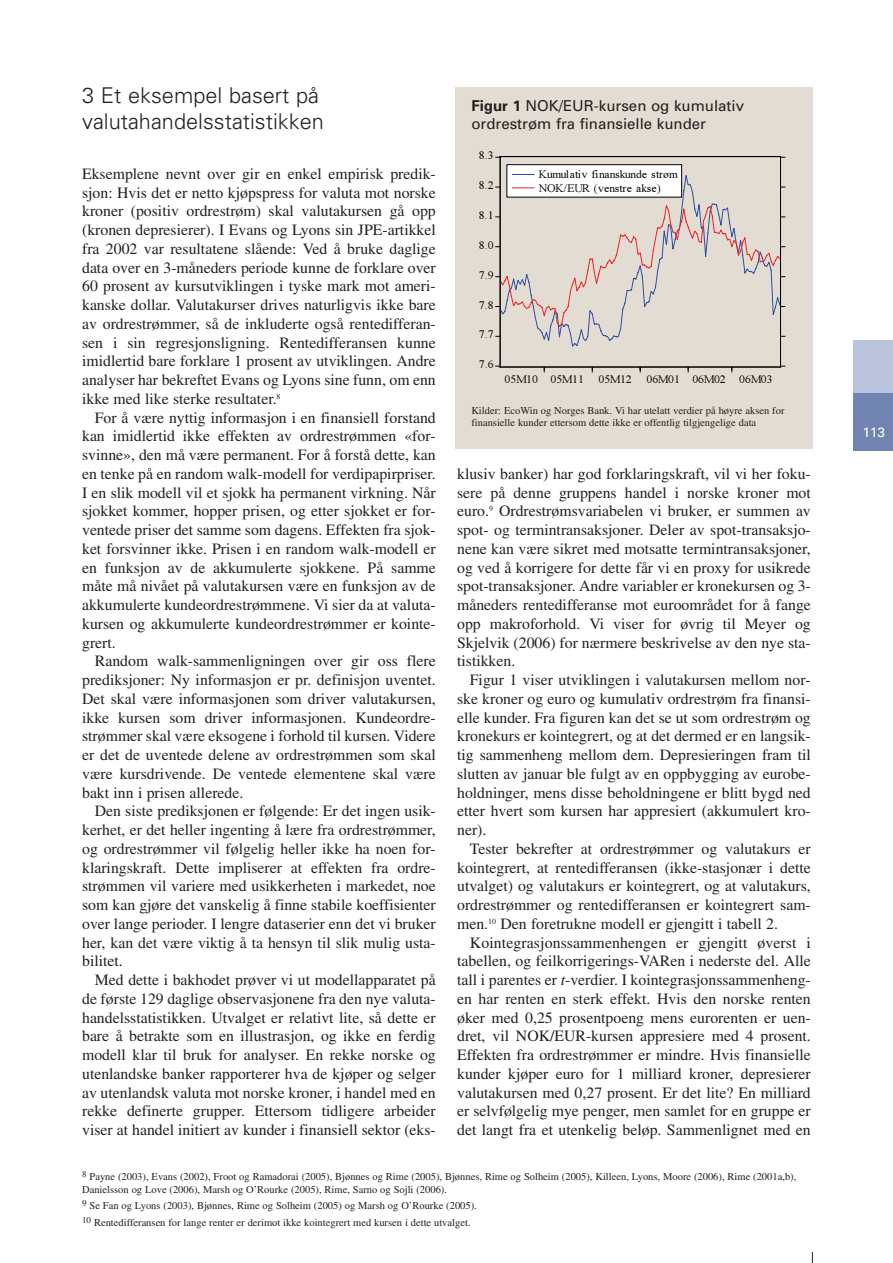
<style>
.page{position:relative;width:893px;height:1263px;background:#fff}
.page>*{position:absolute;margin:0;border:0;box-sizing:border-box;transform-origin:0 0}
.t1{font:300 21.75px/26.7px "Univers";color:#231f20}
.t2{font:15.75px/18.8px "Times";color:#231f20;text-align:justify}
.t3{font:15px/17.9px "Univers";color:#231f20}
.t4{font:13.5px "Univers";color:#fff}
.t5{font:11.55px/13.4px "Times New Roman+T42+UIUPHC";letter-spacing:-.005em;color:#000}
.t6{font:10.5px/12.6px "Times";color:#231f20}
.s1{font-weight:700}
.s2{font-style:italic}
</style>
<div class="page">
<hr style="left:812px;top:1227px;width:1px;height:36px;background:#231f20">
<div style="left:852px;top:340px;width:40px;height:111px;background:#bbc2db"></div>
<div style="left:852px;top:393px;width:40px;height:58px;background:#7183b1"></div>
<div style="left:455px;top:87px;width:357px;height:362px;background:#e3dcd2"></div>
<svg style="left:500px;top:175px;width:217px;height:172px"></svg>
<svg style="left:495px;top:205px;width:289px;height:122px"></svg>
<hr style="left:499px;top:157px;width:1px;height:210px;background:#010101">
<hr style="left:500px;top:367px;width:280px;height:1px;background:#010101">
<hr style="left:780px;top:157px;width:1px;height:210px;background:#010101">
<hr style="left:500px;top:156px;width:280px;height:1px;background:#010101">
<div style="left:507px;top:165px;width:174px;height:32px;background:#fff"></div>
<div style="left:506px;top:164px;width:176px;height:34px;border:1px solid #010101"></div>
<svg style="left:512px;top:174px;width:22px;height:1px"></svg>
<svg style="left:512px;top:188px;width:22px;height:1px"></svg>
<h1 class="t1" style="left:82px;top:84px;width:243px">3 Et eksempel basert på valutahandelsstatistikken</h1>
<p class="t2" style="left:82px;top:166px;width:355px">Eksemplene nevnt over gir en enkel empirisk predik&shy;sjon: Hvis det er netto kjøpspress for valuta mot norske kroner (positiv ordrestrøm) skal valutakursen gå opp (kronen depresierer). I Evans og Lyons sin JPE-artikkel fra 2002 var resultatene slående: Ved å bruke daglige data over en 3-måneders periode kunne de forklare over 60 prosent av kursutviklingen i tyske mark mot ameri&shy;kanske dollar. Valutakurser drives naturligvis ikke bare av ordrestrømmer, så de inkluderte også rentedifferan&shy;sen i sin regresjonsligning. Rentedifferansen kunne imidlertid bare forklare 1 prosent av utviklingen. Andre analyser har bekreftet Evans og Lyons sine funn, om enn ikke med like sterke resultater.<sup>8</sup></p>
<p class="t2" style="left:82px;top:410px;width:355px;text-indent:13px">For å være nyttig informasjon i en finansiell forstand kan imidlertid ikke effekten av ordrestrømmen «for&shy;svinne», den må være permanent. For å forstå dette, kan en tenke på en random walk-modell for verdipapirpriser.<br>I en slik modell vil et sjokk ha permanent virkning. Når sjokket kommer, hopper prisen, og etter sjokket er for&shy;ventede priser det samme som dagens. Effekten fra sjok&shy;ket forsvinner ikke. Prisen i en random walk-modell er en funksjon av de akkumulerte sjokkene. På samme måte må nivået på valutakursen være en funksjon av de akkumulerte kundeordrestrømmene. Vi sier da at valuta&shy;kursen og akkumulerte kundeordrestrømmer er kointe&shy;grert.</p>
<p class="t2" style="left:82px;top:653px;width:355px;text-indent:13px">Random walk-sammenligningen over gir oss flere prediksjoner: Ny informasjon er pr. definisjon uventet.<br>Det skal være informasjonen som driver valutakursen, ikke kursen som driver informasjonen. Kundeordre&shy;strømmer skal være eksogene i forhold til kursen. Videre er det de uventede delene av ordrestrømmen som skal være kursdrivende. De ventede elementene skal være bakt inn i prisen allerede.</p>
<p class="t2" style="left:82px;top:803px;width:355px;text-indent:13px">Den siste prediksjonen er følgende: Er det ingen usik&shy;kerhet, er det heller ingenting å lære fra ordrestrømmer, og ordrestrømmer vil følgelig heller ikke ha noen for&shy;klaringskraft. Dette impliserer at effekten fra ordre&shy;strømmen vil variere med usikkerheten i markedet, noe som kan gjøre det vanskelig å finne stabile koeffisienter over lange perioder. I lengre dataserier enn det vi bruker her, kan det være viktig å ta hensyn til slik mulig usta&shy;bilitet.</p>
<p class="t2" style="left:82px;top:972px;width:355px;text-indent:13px">Med dette i bakhodet prøver vi ut modellapparatet på de første 129 daglige observasjonene fra den nye valuta&shy;handelsstatistikken. Utvalget er relativt lite, så dette er bare å betrakte som en illustrasjon, og ikke en ferdig modell klar til bruk for analyser. En rekke norske og utenlandske banker rapporterer hva de kjøper og selger av utenlandsk valuta mot norske kroner, i handel med en rekke definerte grupper. Ettersom tidligere arbeider viser at handel initiert av kunder i finansiell sektor (eks-</p>
<p class="t3" style="left:471px;top:98px;width:274px"><span class="s1">Figur 1</span> NOK/EUR-kursen og kumulativ ordrestrøm fra finansielle kunder</p>
<p class="t5" style="left:479px;top:149px;width:16px">8.3</p>
<p class="t5" style="left:539px;top:168px;width:141px">Kumulativ finanskunde strøm<br>NOK/EUR (venstre akse)</p>
<p class="t5" style="left:479px;top:179px;width:16px">8.2</p>
<p class="t5" style="left:479px;top:208px;width:16px">8.1</p>
<p class="t5" style="left:479px;top:238px;width:16px">8.0</p>
<p class="t5" style="left:479px;top:268px;width:16px">7.9</p>
<p class="t5" style="left:479px;top:298px;width:16px">7.8</p>
<p class="t5" style="left:479px;top:328px;width:16px">7.7</p>
<p class="t5" style="left:479px;top:358px;width:16px">7.6</p>
<p class="t5" style="left:504px;top:372px;width:81px">05M10 05M11</p>
<p class="t5" style="left:598px;top:372px;width:35px">05M12</p>
<p class="t5" style="left:646px;top:372px;width:127px">06M01 06M02 06M03</p>
<p class="t6" style="left:471px;top:405px;width:314px">Kilder: EcoWin og Norges Bank. Vi har utelatt verdier på høyre aksen for finansielle kunder ettersom dette ikke er offentlig tilgjengelige data</p>
<p class="t2" style="left:457px;top:466px;width:355px">klusiv banker) har god forklaringskraft, vil vi her foku&shy;sere på denne gruppens handel i norske kroner mot euro.<sup>9</sup> Ordrestrømsvariabelen vi bruker, er summen av spot- og termintransaksjoner. Deler av spot-transaksjo&shy;nene kan være sikret med motsatte termintransaksjoner, og ved å korrigere for dette får vi en proxy for usikrede spot-transaksjoner. Andre variabler er kronekursen og 3- måneders rentedifferanse mot euroområdet for å fange opp makroforhold. Vi viser for øvrig til Meyer og Skjelvik (2006) for nærmere beskrivelse av den nye sta&shy;tistikken.</p>
<p class="t2" style="left:457px;top:672px;width:355px;text-indent:13px">Figur 1 viser utviklingen i valutakursen mellom nor&shy;ske kroner og euro og kumulativ ordrestrøm fra finansi&shy;elle kunder. Fra figuren kan det se ut som ordrestrøm og kronekurs er kointegrert, og at det dermed er en langsik&shy;tig sammenheng mellom dem. Depresieringen fram til slutten av januar ble fulgt av en oppbygging av eurobe&shy;holdninger, mens disse beholdningene er blitt bygd ned etter hvert som kursen har appresiert (akkumulert kro&shy;ner).</p>
<p class="t2" style="left:457px;top:841px;width:355px;text-indent:13px">Tester bekrefter at ordrestrømmer og valutakurs er kointegrert, at rentedifferansen (ikke-stasjonær i dette utvalget) og valutakurs er kointegrert, og at valutakurs, ordrestrømmer og rentedifferansen er kointegrert sam&shy;men.<sup>10</sup> Den foretrukne modell er gjengitt i tabell 2.</p>
<p class="t2" style="left:457px;top:935px;width:355px;text-indent:13px">Kointegrasjonssammenhengen er gjengitt øverst i tabellen, og feilkorrigerings-VARen i nederste del. Alle tall i parentes er <span class="s2">t</span>-verdier. I kointegrasjonssammenheng&shy;en har renten en sterk effekt. Hvis den norske renten øker med 0,25 prosentpoeng mens eurorenten er uen&shy;dret, vil NOK/EUR-kursen appresiere med 4 prosent.<br>Effekten fra ordrestrømmer er mindre. Hvis finansielle kunder kjøper euro for 1 milliard kroner, depresierer valutakursen med 0,27 prosent. Er det lite? En milliard er selvfølgelig mye penger, men samlet for en gruppe er det langt fra et utenkelig beløp. Sammenlignet med en</p>
<p class="t6" style="left:82px;top:1171px;width:715px"><sup>8</sup> Payne (2003), Evans (2002), Froot og Ramadorai (2005), Bjønnes og Rime (2005), Bjønnes, Rime og Solheim (2005), Killeen, Lyons, Moore (2006), Rime (2001a,b),<br>Danielsson og Love (2006), Marsh og O’Rourke (2005), Rime, Sarno og Sojli (2006).</p>
<p class="t6" style="left:82px;top:1198px;width:396px;line-height:16.6px"><sup>9</sup> Se Fan og Lyons (2003), Bjønnes, Rime og Solheim (2005) og Marsh og O’Rourke (2005).<br><sup>10</sup> Rentedifferansen for lange renter er derimot ikke kointegrert med kursen i dette utvalget.</p>
<p class="t4" style="left:862px;top:427px;width:24px">113</p>
</div>
